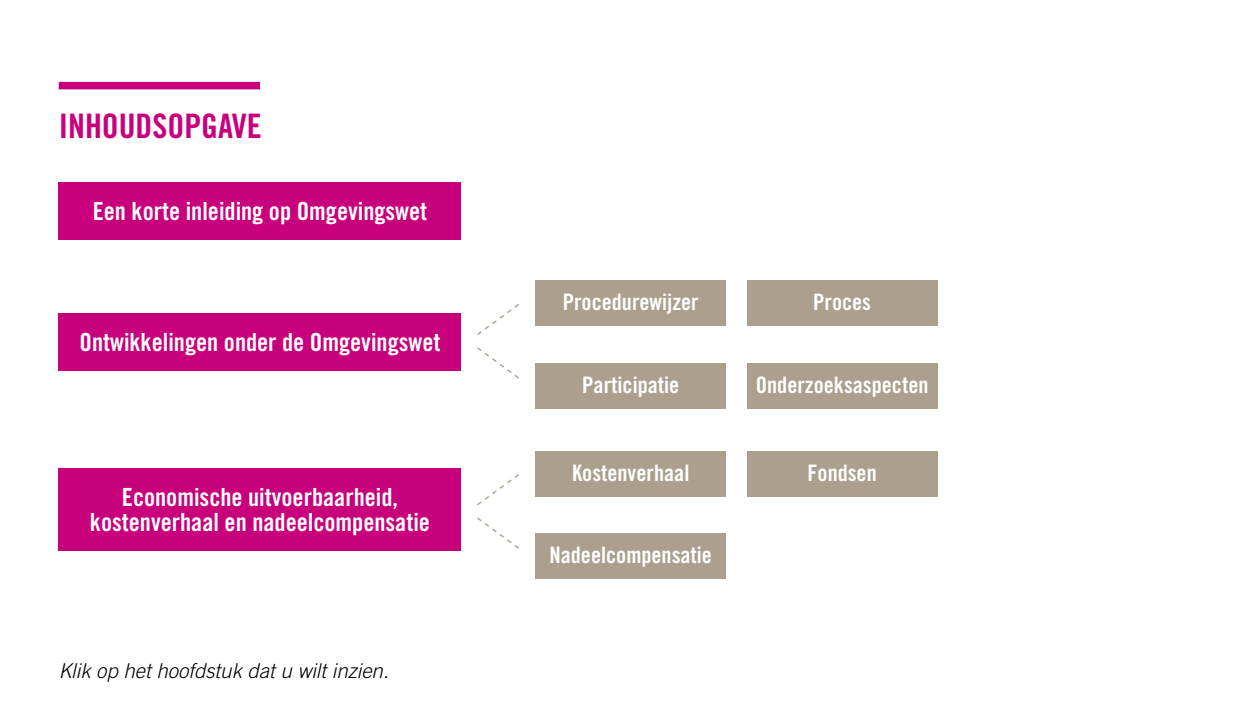
<style>
.page{position:relative;width:1250px;height:725px;background:#fff}
.page>*{position:absolute;margin:0;border:0;box-sizing:border-box;transform-origin:0 0}
.t1{font:33.75px "Trade Gothic LT Std Bd Cn 20";color:#c8007c}
.t2{font:25px/25px "Trade Gothic LT Std Bd Cn 20";color:#fff;text-align:center}
.t3{font:22.75px "Trade Gothic LT Std Bd Cn 20";color:#fff}
.t4{font:italic 300 20.5px "Trade Gothic LT Std";color:#000}
</style>
<div class="page">
<div style="left:59px;top:82px;width:201px;height:7px;background:#c8007c"></div>
<div style="left:59px;top:313px;width:402px;height:58px;background:#c8007c"></div>
<div style="left:59px;top:182px;width:402px;height:58px;background:#c8007c"></div>
<div style="left:59px;top:468px;width:402px;height:83px;background:#c8007c"></div>
<div style="left:747px;top:363px;width:190px;height:45px;background:#aba08e"></div>
<div style="left:747px;top:281px;width:190px;height:45px;background:#aba08e"></div>
<div style="left:536px;top:281px;width:190px;height:45px;background:#aba08e"></div>
<div style="left:536px;top:363px;width:190px;height:45px;background:#aba08e"></div>
<svg style="left:477px;top:304px;width:42px;height:31px"></svg>
<svg style="left:477px;top:347px;width:42px;height:32px"></svg>
<div style="left:747px;top:451px;width:190px;height:45px;background:#aba08e"></div>
<div style="left:536px;top:451px;width:190px;height:45px;background:#aba08e"></div>
<div style="left:536px;top:533px;width:190px;height:46px;background:#aba08e"></div>
<svg style="left:477px;top:474px;width:42px;height:31px"></svg>
<svg style="left:477px;top:517px;width:42px;height:32px"></svg>
<h1 class="t1" style="left:59px;top:106px;width:205px">INHOUDSOPGAVE</h1>
<p class="t2" style="left:93px;top:199px;width:336px">Een korte inleiding op Omgevingswet</p>
<p class="t2" style="left:80px;top:330px;width:362px">Ontwikkelingen onder de Omgevingswet</p>
<p class="t2" style="left:90px;top:484px;width:342px">Economische uitvoerbaarheid, kostenverhaal en nadeelcompensatie</p>
<p class="t4" style="left:59px;top:659px;width:331px">Klik op het hoofdstuk dat u wilt inzien.</p>
<p class="t3" style="left:563px;top:288px;width:138px">Procedurewijzer</p>
<p class="t3" style="left:813px;top:288px;width:59px">Proces</p>
<p class="t3" style="left:582px;top:371px;width:99px">Participatie</p>
<p class="t3" style="left:756px;top:371px;width:174px">Onderzoeksaspecten</p>
<p class="t3" style="left:572px;top:459px;width:119px">Kostenverhaal</p>
<p class="t3" style="left:808px;top:459px;width:71px">Fondsen</p>
<p class="t3" style="left:549px;top:541px;width:164px">Nadeelcompensatie</p>
</div>
